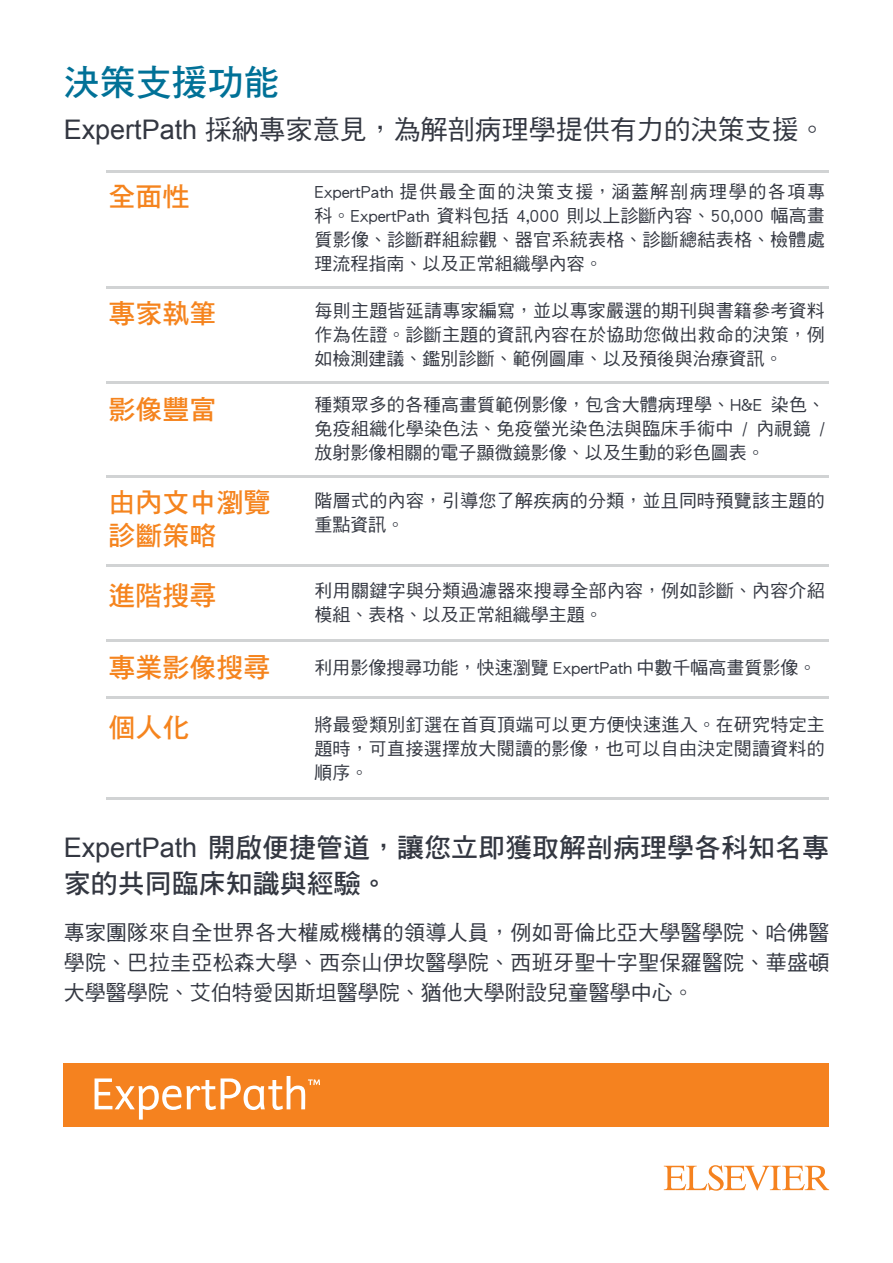
<style>
.page{position:relative;width:893px;height:1263px;background:#fff}
.page>*{position:absolute;margin:0;border:0;box-sizing:border-box;transform-origin:0 0}
.t1{font:36px "DF Hei Std W7";color:#007197}
.t2{font:27px/36px "DF Hei Std W7";color:#333741}
.t3{font:27px/33px "DF Hei Std W7";color:#f5841e}
.t4{font:27px "DF Hei Std W5";color:#333741}
.t5{font:21px/30px "DF Hei Std W5";color:#333741;text-align:justify}
.t6{font:18px/24px "DF Hei Std W5";letter-spacing:.015em;color:#333741;text-align:justify}
.s1{font-family:"Arial"}
</style>
<div class="page">
<svg style="left:664px;top:1165px;width:165px;height:26px"></svg>
<hr style="left:106px;top:170px;width:723px;height:2px;background:#d1d3d4">
<hr style="left:106px;top:286px;width:723px;height:2px;background:#d1d3d4">
<hr style="left:106px;top:381px;width:723px;height:3px;background:#d1d3d4">
<hr style="left:106px;top:475px;width:723px;height:2px;background:#d1d3d4">
<hr style="left:106px;top:564px;width:723px;height:3px;background:#d1d3d4">
<hr style="left:106px;top:639px;width:723px;height:2px;background:#d1d3d4">
<hr style="left:106px;top:696px;width:723px;height:2px;background:#d1d3d4">
<hr style="left:106px;top:797px;width:723px;height:2px;background:#d1d3d4">
<div style="left:64px;top:1063px;width:765px;height:64px;background:#f5821f"></div>
<svg style="left:95px;top:1076px;width:225px;height:43px"></svg>
<h1 class="t1" style="left:64px;top:62px;width:217px">決策支援功能</h1>
<h2 class="t4" style="left:64px;top:115px;width:764px"><span class="s1">ExpertPath</span> 採納專家意見，為解剖病理學提供有力的決策支援。</h2>
<h2 class="t3" style="left:108px;top:179px;width:82px">全面性</h2>
<h2 class="t3" style="left:108px;top:296px;width:109px">專家執筆</h2>
<h2 class="t3" style="left:108px;top:392px;width:109px">影像豐富</h2>
<h2 class="t3" style="left:108px;top:485px;width:163px">由內文中瀏覽診斷策略</h2>
<h2 class="t3" style="left:108px;top:578px;width:109px">進階搜尋</h2>
<h2 class="t3" style="left:108px;top:650px;width:163px">專業影像搜尋</h2>
<h2 class="t3" style="left:108px;top:710px;width:82px">個人化</h2>
<p class="t6" style="left:315px;top:180px;width:512px">ExpertPath 提供最全面的決策支援，涵蓋解剖病理學的各項專科。ExpertPath 資料包括 4,000 則以上診斷內容、50,000 幅高畫質影像、診斷群組綜觀、器官系統表格、診斷總結表格、檢體處理流程指南、以及正常組織學內容。</p>
<p class="t6" style="left:315px;top:298px;width:512px">每則主題皆延請專家編寫，並以專家嚴選的期刊與書籍參考資料作為佐證。診斷主題的資訊內容在於協助您做出救命的決策，例如檢測建議、鑑別診斷、範例圖庫、以及預後與治療資訊。</p>
<p class="t6" style="left:315px;top:393px;width:512px">種類眾多的各種高畫質範例影像，包含大體病理學、H&amp;E 染色、免疫組織化學染色法、免疫螢光染色法與臨床手術中 / 內視鏡 /放射影像相關的電子顯微鏡影像、以及生動的彩色圖表。</p>
<p class="t6" style="left:315px;top:489px;width:512px">階層式的內容，引導您了解疾病的分類，並且同時預覽該主題的重點資訊。</p>
<p class="t6" style="left:315px;top:579px;width:512px">利用關鍵字與分類過濾器來搜尋全部內容，例如診斷、內容介紹模組、表格、以及正常組織學主題。</p>
<p class="t6" style="left:315px;top:655px;width:503px">利用影像搜尋功能，快速瀏覽 ExpertPath 中數千幅高畫質影像。</p>
<p class="t6" style="left:315px;top:712px;width:512px">將最愛類別釘選在首頁頂端可以更方便快速進入。在研究特定主題時，可直接選擇放大閱讀的影像，也可以自由決定閱讀資料的順序。</p>
<h2 class="t2" style="left:64px;top:828px;width:767px"><span class="s1">ExpertPath</span> 開啟便捷管道，讓您立即獲取解剖病理學各科知名專家的共同臨床知識與經驗。</h2>
<p class="t5" style="left:64px;top:917px;width:767px">專家團隊來自全世界各大權威機構的領導人員，例如哥倫比亞大學醫學院、哈佛醫學院、巴拉圭亞松森大學、西奈山伊坎醫學院、西班牙聖十字聖保羅醫院、華盛頓大學醫學院、艾伯特愛因斯坦醫學院、猶他大學附設兒童醫學中心。</p>
</div>
